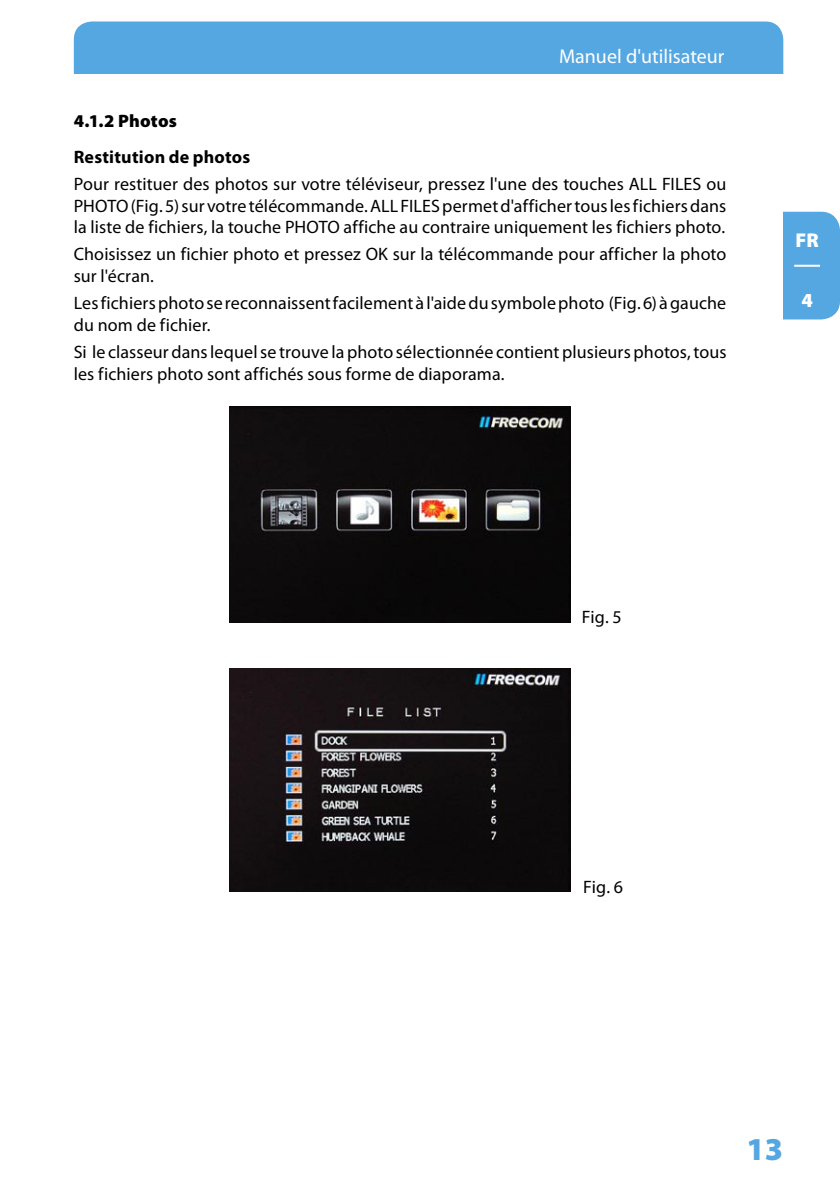
<style>
.page{position:relative;width:840px;height:1191px;background:#fff}
.page>*{position:absolute;margin:0;border:0;box-sizing:border-box;transform-origin:0 0}
.t1{font:900 32px "Myriad Pro";color:#55a7e2}
.t2{font:20px "Myriad Pro";color:#fff}
.t3{font:900 20px "Myriad Pro";color:#fff}
.t4{font:18px/21.6px "Myriad Pro";letter-spacing:.005em;color:#000}
.t5{font:700 18px "Myriad Pro";letter-spacing:.01em;color:#000}
.t6{font:900 18px "Myriad Pro";letter-spacing:.01em;color:#000}
</style>
<div class="page">
<div style="left:74px;top:22px;width:708px;height:52px;background:#55a7e2"></div>
<div style="left:783px;top:212px;width:56px;height:107px;background:#55a7e2"></div>
<hr style="left:793px;top:265px;width:26px;height:2px;background:#fff">
<img style="left:230px;top:668px;width:340px;height:223px">
<img style="left:230px;top:407px;width:340px;height:215px">
<p class="t2" style="left:559px;top:44px;width:167px">Manuel d'utilisateur</p>
<p class="t6" style="left:74px;top:109px;width:105px">4.1.2 Photos</p>
<p class="t5" style="left:74px;top:145px;width:178px">Restitution de photos</p>
<p class="t4" style="left:74px;top:173px;width:653px;text-align:justify">Pour restituer des photos sur votre téléviseur, pressez l'une des touches ALL FILES ou PHOTO (Fig. 5) sur votre télécommande. ALL FILES permet d'afficher tous les fichiers dans la liste de fichiers, la touche PHOTO affiche au contraire uniquement les fichiers photo.</p>
<p class="t4" style="left:74px;top:243px;width:653px">Choisissez un fichier photo et pressez OK sur la télécommande pour afficher la photo sur l'écran.</p>
<p class="t4" style="left:74px;top:292px;width:653px">Les fichiers photo se reconnaissent facilement à l'aide du symbole photo (Fig. 6) à gauche du nom de fichier.</p>
<p class="t4" style="left:74px;top:341px;width:653px">Si le classeur dans lequel se trouve la photo sélectionnée contient plusieurs photos, tous les fichiers photo sont affichés sous forme de diaporama.</p>
<p class="t3" style="left:795px;top:227px;width:25px">FR</p>
<p class="t3" style="left:800px;top:287px;width:13px">4</p>
<p class="t4" style="left:581px;top:606px;width:41px">Fig. 5</p>
<p class="t4" style="left:583px;top:875px;width:41px">Fig. 6</p>
<h1 class="t1" style="left:746px;top:1127px;width:35px">13</h1>
</div>
